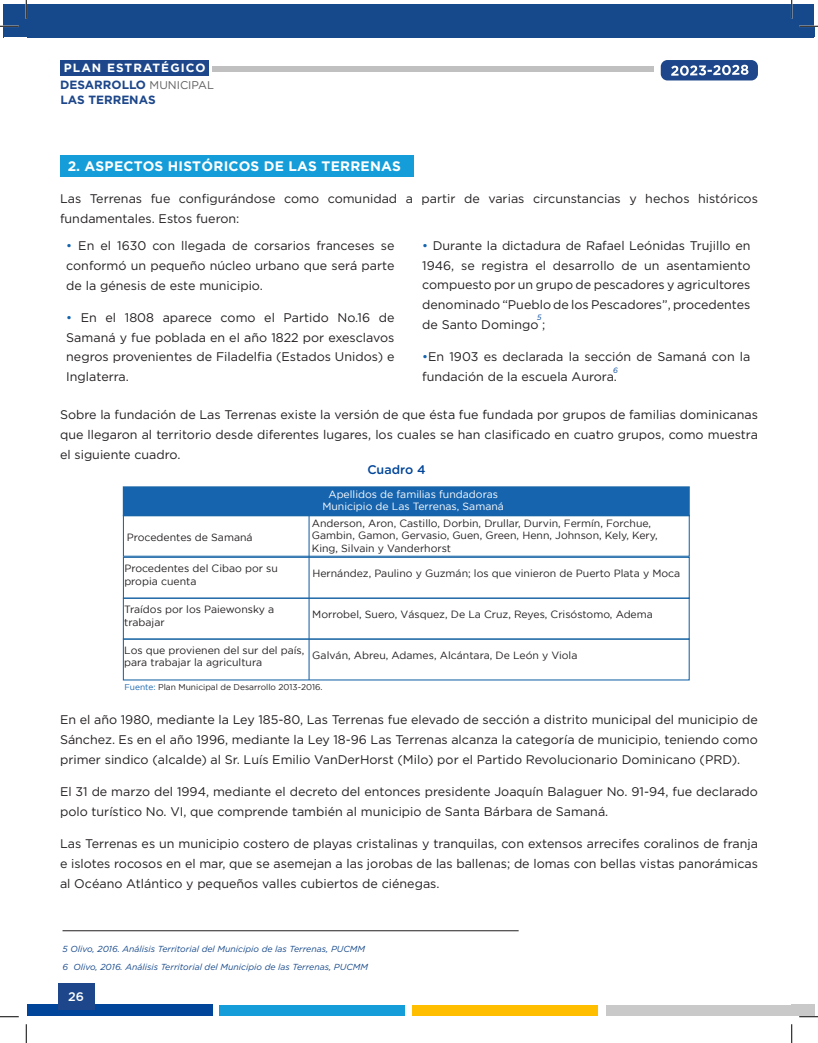
<style>
.page{position:relative;width:818px;height:1043px;background:#fff}
.page>*{position:absolute;margin:0;border:0;box-sizing:border-box;transform-origin:0 0}
.t1{font:700 13.75px "Gotham Pro";letter-spacing:.02em;color:#fff}
.t2{font:12.5px/19.8px "Gotham Pro";color:#231f20;text-align:justify}
.t3{font:500 12.5px "Gotham Rounded";color:#004599}
.t4{font:500 12.5px "Gotham Pro";color:#fff}
.t5{font:700 11.88px "Gotham Pro";color:#1d478a}
.t6{font:700 11.88px "Gotham Pro";letter-spacing:.09em;color:#fff}
.t7{font:10.5px/12.6px "Gotham";color:#231f20}
.t8{font:10.5px/12.6px "Gotham";color:#fff;text-align:center}
.t9{font:italic 8.75px "Gotham";color:#16498b}
.t10{font:8.38px "Gotham";color:#231f20}
.s1{font-weight:400;font-size:11.25px;color:#606060}
.s2{color:#1464ae}
.s3{color:#1664ae}
</style>
<div class="page">
<div style="left:606px;top:1004px;width:186px;height:13px;background:#c9c9c9"></div>
<div style="left:412px;top:1004px;width:185px;height:13px;background:#ffbf00"></div>
<div style="left:219px;top:1004px;width:185px;height:13px;background:#159dd9"></div>
<div style="left:27px;top:1004px;width:185px;height:13px;background:#004599"></div>
<div style="left:59px;top:983px;width:36px;height:26px;background:#1d478a"></div>
<div style="left:791px;top:1003px;width:23px;height:13px;background:#c9c9c9"></div>
<div style="left:212px;top:67px;width:441px;height:5px;background:#c0c0c0"></div>
<div style="left:660px;top:60px;width:97px;height:20px;background:#1d478a;border-radius:7px"></div>
<svg style="left:671px;top:65px;width:77px;height:11px"></svg>
<div style="left:60px;top:60px;width:148px;height:16px;background:#1d478a"></div>
<div style="left:60px;top:155px;width:353px;height:22px;background:#159dd9"></div>
<hr style="left:62px;top:930px;width:456px;height:1px;background:#231f20">
<hr style="left:308px;top:514px;width:1px;height:166px;background:#1864a5">
<div style="left:123px;top:487px;width:566px;height:28px;background:#1664ae"></div>
<div style="left:123px;top:486px;width:566px;height:30px;border:1px solid #1864a5"></div>
<div style="left:123px;top:557px;width:566px;height:41px;border:1px solid #1864a5"></div>
<div style="left:123px;top:597px;width:566px;height:42px;border:1px solid #1864a5"></div>
<div style="left:123px;top:638px;width:566px;height:42px;border:1px solid #1864a5"></div>
<div style="left:4px;top:4px;width:810px;height:34px;background:#16498b"></div>
<div style="left:4px;top:37px;width:22px;height:1002px;background:#fff"></div>
<div style="left:4px;top:1016px;width:810px;height:23px;background:#fff"></div>
<svg style="left:0;top:25px;width:19px;height:2px"></svg>
<svg style="left:799px;top:25px;width:19px;height:2px"></svg>
<svg style="left:0;top:1016px;width:19px;height:1px"></svg>
<svg style="left:799px;top:1015px;width:19px;height:2px"></svg>
<svg style="left:25px;top:0;width:2px;height:19px"></svg>
<svg style="left:25px;top:1024px;width:2px;height:18px"></svg>
<svg style="left:790px;top:0;width:2px;height:19px"></svg>
<svg style="left:791px;top:1024px;width:1px;height:18px"></svg>
<p class="t6" style="left:64px;top:61px;width:143px">PLAN ESTRATÉGICO</p>
<p class="t5" style="left:60px;top:93px;width:97px">LAS TERRENAS</p>
<p class="t5" style="left:60px;top:78px;width:155px">DESARROLLO <span class="s1">MUNICIPAL</span></p>
<p class="t1" style="left:68px;top:158px;width:335px">2. ASPECTOS HISTÓRICOS DE LAS TERRENAS</p>
<p class="t2" style="left:60px;top:189px;width:699px">Las Terrenas fue configurándose como comunidad a partir de varias circunstancias y hechos históricos fundamentales. Estos fueron:</p>
<p class="t2" style="left:66px;top:236px;width:330px"><span class="s2">•</span> En el 1630 con llegada de corsarios franceses se conformó un pequeño núcleo urbano que será parte de la génesis de este municipio.</p>
<p class="t2" style="left:66px;top:307px;width:330px"><span class="s2">•</span> En el 1808 aparece como el Partido No.16 de Samaná y fue poblada en el año 1822 por exesclavos negros provenientes de Filadelfia (Estados Unidos) e Inglaterra.</p>
<p class="t2" style="left:422px;top:235px;width:330px"><span class="s2">•</span> Durante la dictadura de Rafael Leónidas Trujillo en 1946, se registra el desarrollo de un asentamiento compuesto por un grupo de pescadores y agricultores denominado “Pueblo de los Pescadores”, procedentes de Santo Domingo ;</p>
<p class="t2" style="left:422px;top:347px;width:330px"><span class="s2">•</span>En 1903 es declarada la sección de Samaná con la fundación de la escuela Aurora.</p>
<p class="t2" style="left:60px;top:405px;width:699px">Sobre la fundación de Las Terrenas existe la versión de que ésta fue fundada por grupos de familias dominicanas que llegaron al territorio desde diferentes lugares, los cuales se han clasificado en cuatro grupos, como muestra el siguiente cuadro.</p>
<p class="t3" style="left:367px;top:460px;width:60px">Cuadro 4</p>
<p class="t7" style="left:127px;top:531px;width:127px">Procedentes de Samaná</p>
<p class="t7" style="left:124px;top:562px;width:155px">Procedentes del Cibao por su propia cuenta</p>
<p class="t8" style="left:322px;top:487px;width:183px">Apellidos de familias fundadoras<br>Municipio de Las Terrenas, Samaná</p>
<p class="t7" style="left:312px;top:516px;width:347px">Anderson, Aron, Castillo, Dorbin, Drullar, Durvin, Fermín, Forchue,<br>Gambin, Gamon, Gervasio, Guen, Green, Henn, Johnson, Kely, Kery,<br>King, Silvain y Vanderhorst</p>
<p class="t7" style="left:312px;top:567px;width:369px">Hernández, Paulino y Guzmán; los que vinieron de Puerto Plata y Moca</p>
<p class="t7" style="left:124px;top:603px;width:151px">Traídos por los Paiewonsky a trabajar</p>
<p class="t7" style="left:312px;top:608px;width:342px">Morrobel, Suero, Vásquez, De La Cruz, Reyes, Crisóstomo, Adema</p>
<p class="t7" style="left:124px;top:643px;width:182px">Los que provienen del sur del país, para trabajar la agricultura</p>
<p class="t7" style="left:312px;top:648px;width:266px">Galván, Abreu, Adames, Alcántara, De León y Viola</p>
<p class="t10" style="left:124px;top:682px;width:200px"><span class="s3">Fuente:</span> Plan Municipal de Desarrollo 2013-2016.</p>
<p class="t2" style="left:60px;top:709px;width:699px">En el año 1980, mediante la Ley 185-80, Las Terrenas fue elevado de sección a distrito municipal del municipio de Sánchez. Es en el año 1996, mediante la Ley 18-96 Las Terrenas alcanza la categoría de municipio, teniendo como primer sindico (alcalde) al Sr. Luís Emilio VanDerHorst (Milo) por el Partido Revolucionario Dominicano (PRD).</p>
<p class="t2" style="left:60px;top:781px;width:699px">El 31 de marzo del 1994, mediante el decreto del entonces presidente Joaquín Balaguer No. 91-94, fue declarado polo turístico No. VI, que comprende también al municipio de Santa Bárbara de Samaná.</p>
<p class="t2" style="left:60px;top:833px;width:699px">Las Terrenas es un municipio costero de playas cristalinas y tranquilas, con extensos arrecifes coralinos de franja e islotes rocosos en el mar, que se asemejan a las jorobas de las ballenas; de lomas con bellas vistas panorámicas al Océano Atlántico y pequeños valles cubiertos de ciénegas.</p>
<p class="t9" style="left:62px;top:943px;width:304px">5 Olivo, 2016. Análisis Territorial del Municipio de las Terrenas, PUCMM</p>
<p class="t9" style="left:62px;top:962px;width:307px">6 Olivo, 2016. Análisis Territorial del Municipio de las Terrenas, PUCMM</p>
<p class="t4" style="left:68px;top:989px;width:17px">26</p>
</div>
